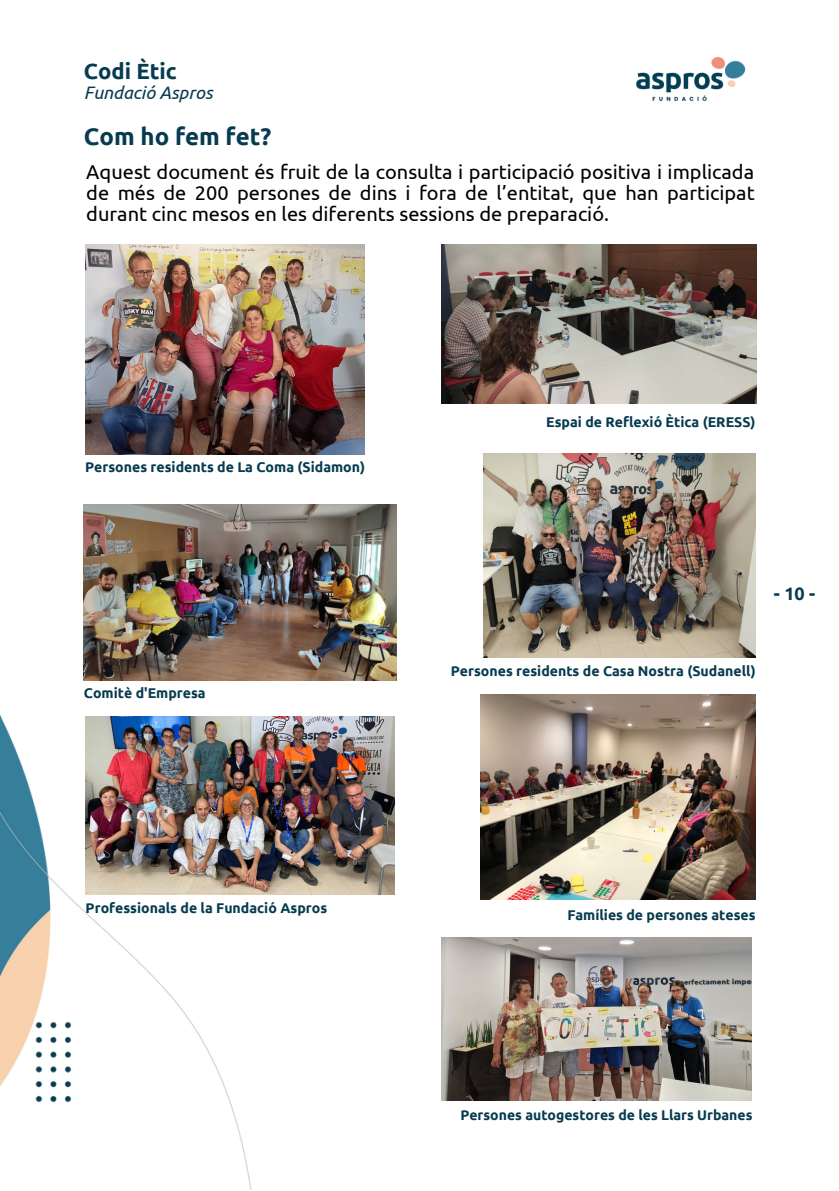
<style>
.page{position:relative;width:839px;height:1191px;background:#fff}
.page>*{position:absolute;margin:0;border:0;box-sizing:border-box;transform-origin:0 0}
.t1{font:700 24px "Ubuntu";color:#073b4f}
.t2{font:700 22px "Ubuntu";color:#073b4f}
.t3{font:20px/21px "Ubuntu";color:#000;text-align:justify}
.t4{font:italic 18px "Ubuntu";color:#073b4f}
.t5{font:700 18px "Ubuntu";color:#073b4f}
.t6{font:700 14px "Ubuntu";color:#073b4f}
</style>
<div class="page">
<img style="left:0;top:699px;width:756px;height:491px">
<img style="left:636px;top:56px;width:110px;height:45px">
<img style="left:441px;top:937px;width:310px;height:164px">
<img style="left:84px;top:505px;width:312px;height:175px">
<img style="left:441px;top:244px;width:315px;height:159px">
<img style="left:483px;top:453px;width:272px;height:204px">
<img style="left:85px;top:244px;width:279px;height:210px">
<img style="left:86px;top:716px;width:309px;height:179px">
<img style="left:480px;top:694px;width:275px;height:206px">
<p class="t2" style="left:84px;top:59px;width:94px">Codi Ètic</p>
<p class="t4" style="left:84px;top:82px;width:130px">Fundació Aspros</p>
<p class="t1" style="left:84px;top:123px;width:189px">Com ho fem fet?</p>
<p class="t3" style="left:86px;top:161px;width:670px">Aquest document és fruit de la consulta i participació positiva i implicada de més de 200 persones de dins i fora de l’entitat, que han participat durant cinc mesos en les diferents sessions de preparació.</p>
<p class="t6" style="left:85px;top:459px;width:281px">Persones residents de La Coma (Sidamon)</p>
<p class="t6" style="left:84px;top:685px;width:123px">Comitè d'Empresa</p>
<p class="t6" style="left:546px;top:414px;width:211px">Espai de Reflexió Ètica (ERESS)</p>
<p class="t5" style="left:773px;top:583px;width:43px">-10-</p>
<p class="t6" style="left:451px;top:663px;width:306px">Persones residents de Casa Nostra (Sudanell)</p>
<p class="t6" style="left:86px;top:900px;width:243px">Professionals de la Fundació Aspros</p>
<p class="t6" style="left:567px;top:907px;width:190px">Famílies de persones ateses</p>
<p class="t6" style="left:460px;top:1107px;width:293px">Persones autogestores de les Llars Urbanes</p>
</div>
